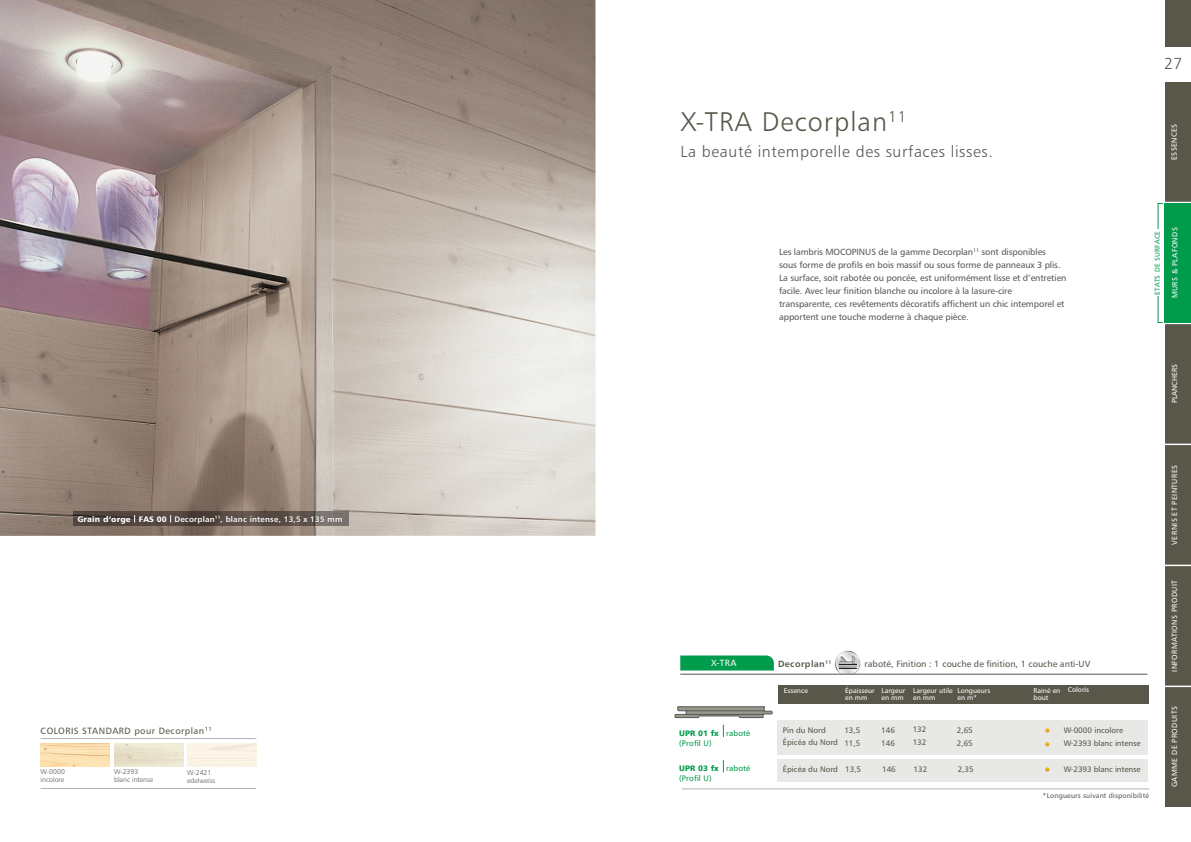
<style>
.page{position:relative;width:1191px;height:842px;background:#fff}
.page>*{position:absolute;margin:0;border:0;box-sizing:border-box;transform-origin:0 0}
.t1{font:27px "Humanist 777 BT Light B";letter-spacing:.04em;color:#58574a}
.t2{font:16px "Humanist 777 BT Light B";letter-spacing:.04em;color:#57585a}
.t3{font:9.1px "Humanist 777 BT Roman B";letter-spacing:.05em;color:#58574a}
.t4{font:9px/13px "Humanist 777 BT Roman B";letter-spacing:-.01em;color:#57585a}
.t5{font:9px "Humanist 777 BT Roman B";color:#58574a}
.t6{font:9px "Humanist 777 BT Bold B";letter-spacing:.04em;color:#58574a}
.t7{font:9px "Humanist 777 BT Roman B";color:#fff}
.t8{font:8px/13px "Humanist 777 BT Roman B";color:#58574a}
.t9{font:8px "Humanist 777 BT Bold B";letter-spacing:.02em;color:#fff}
.t10{font:8px "Humanist 777 BT Black B";letter-spacing:.01em;color:#009c4b}
.t11{font:8px "Humanist 777 BT Roman B";letter-spacing:.01em;color:#009c4b}
.t12{font:7.5px "Humanist 777 BT Roman B";letter-spacing:.05em;color:#fff}
.t13{font:7.4px "Humanist 777 BT Roman B";color:#fff}
.t14{font:7px/7px "Humanist 777 BT Roman B";color:#fff}
.t15{font:7px/8px "Humanist 777 BT Light B";color:#57585a}
.t16{font:7px "Humanist 777 BT Roman B";letter-spacing:.02em;color:#57585a}
.t17{font:7px "Humanist 777 BT Roman B";letter-spacing:.04em;color:#009c4b}
.s1{font-family:"Humanist 777 BT Black B"}
.s2{font-family:"Humanist 777 BT Roman B"}
</style>
<div class="page">
<div style="left:1164px;top:0;width:27px;height:47px;background:#58574a"></div>
<div style="left:1164px;top:82px;width:27px;height:724px;background:#58574a"></div>
<svg style="left:1164px;top:202px;width:27px;height:1px"></svg>
<svg style="left:1164px;top:323px;width:27px;height:1px"></svg>
<svg style="left:1164px;top:444px;width:27px;height:1px"></svg>
<svg style="left:1164px;top:565px;width:27px;height:1px"></svg>
<svg style="left:1164px;top:686px;width:27px;height:1px"></svg>
<img style="left:0;top:0;width:595px;height:536px">
<svg style="left:74px;top:511px;width:275px;height:15px;background:#594e47"></svg>
<div style="left:78px;top:516px;width:265px;height:8px;background:#231f20;opacity:.47"></div>
<div style="left:1164px;top:203px;width:27px;height:120px;background:#009c4b"></div>
<hr style="left:41px;top:738px;width:215px;height:1px;background:#b2b3b7">
<hr style="left:41px;top:788px;width:215px;height:1px;background:#b2b3b7">
<img style="left:41px;top:744px;width:69px;height:22px">
<img style="left:114px;top:744px;width:69px;height:22px">
<hr style="left:682px;top:789px;width:467px;height:1px;background:#b2b3b7">
<svg style="left:833px;top:651px;width:28px;height:23px"></svg>
<svg style="left:680px;top:655px;width:94px;height:15px"></svg>
<hr style="left:680px;top:674px;width:467px;height:1px;background:#58574a">
<div style="left:778px;top:685px;width:370px;height:18px;background:#58574a"></div>
<div style="left:777px;top:720px;width:370px;height:34px;background:#e8e8e6"></div>
<svg style="left:1045px;top:728px;width:4px;height:4px"></svg>
<svg style="left:1045px;top:742px;width:4px;height:4px"></svg>
<div style="left:777px;top:759px;width:370px;height:23px;background:#e8e8e6"></div>
<svg style="left:723px;top:725px;width:1px;height:12px"></svg>
<svg style="left:723px;top:760px;width:1px;height:12px"></svg>
<svg style="left:1045px;top:767px;width:4px;height:5px"></svg>
<svg style="left:674px;top:706px;width:98px;height:12px"></svg>
<hr style="left:686px;top:710px;width:78px;height:1px;background:#57585a">
<hr style="left:686px;top:714px;width:77px;height:1px;background:#57585a">
<p class="t9" style="left:77px;top:514px;width:267px"><span class="s1">Grain d‘orge FAS 00</span> Decorplan<sup>11</sup>, blanc intense, 13,5 x 135 mm</p>
<p class="t3" style="left:41px;top:725px;width:173px">COLORIS STANDARD pour Decorplan<sup>11</sup></p>
<p class="t15" style="left:41px;top:768px;width:26px">W-0000 incolore</p>
<p class="t15" style="left:114px;top:768px;width:41px">W-2393 blanc intense</p>
<p class="t15" style="left:187px;top:768px;width:30px">W-2421 edelweiss</p>
<h1 class="t1" style="left:680px;top:105px;width:227px">X-TRA Decorplan<sup>11</sup></h1>
<h2 class="t2" style="left:680px;top:142px;width:314px">La beauté intemporelle des surfaces lisses.</h2>
<h2 class="t2" style="left:1164px;top:54px;width:20px">27</h2>
<p class="t12" style="left:1169px;top:160px;width:38px;rotate:-90deg">ESSENCES</p>
<p class="t4" style="left:779px;top:246px;width:289px">Les lambris MOCOPINUS de la gamme Decorplan<sup>11</sup> sont disponibles<br>sous forme de profils en bois massif ou sous forme de panneaux 3 plis.<br>La surface, soit rabotée ou poncée, est uniformément lisse et d’entretien facile. Avec leur finition blanche ou incolore à la lasure-cire transparente, ces revêtements décoratifs affichent un chic intemporel et apportent une touche moderne à chaque pièce.</p>
<p class="t17" style="left:1153px;top:295px;width:65px;rotate:-90deg">ETATS DE SURFACE</p>
<p class="t12" style="left:1170px;top:298px;width:72px;rotate:-90deg">MURS &amp; PLAFONDS</p>
<p class="t13" style="left:1169px;top:403px;width:41px;rotate:-90deg">PLANCHERS</p>
<p class="t7" style="left:711px;top:657px;width:27px">X-TRA</p>
<p class="t6" style="left:778px;top:658px;width:55px">Decorplan<sup>11</sup></p>
<p class="t5" style="left:864px;top:659px;width:227px">raboté, Finition : 1 couche de finition, 1 couche anti-UV</p>
<p class="t14" style="left:783px;top:687px;width:26px">Essence</p>
<p class="t14" style="left:845px;top:687px;width:31px">Épaisseur en mm</p>
<p class="t14" style="left:881px;top:687px;width:25px">Largeur en mm</p>
<p class="t14" style="left:913px;top:687px;width:41px">Largeur utile en mm</p>
<p class="t14" style="left:957px;top:687px;width:34px">Longueurs en m*</p>
<p class="t14" style="left:1033px;top:687px;width:28px">Rainé en bout</p>
<p class="t14" style="left:1067px;top:686px;width:23px">Coloris</p>
<p class="t8" style="left:844px;top:724px;width:18px">13,5<br>11,5</p>
<p class="t8" style="left:881px;top:724px;width:15px">146<br>146</p>
<p class="t8" style="left:912px;top:722px;width:15px">132<br>132</p>
<p class="t8" style="left:783px;top:724px;width:57px;line-height:12px">Pin du Nord<br>Épicéa du Nord</p>
<p class="t8" style="left:957px;top:724px;width:17px">2,65<br>2,65</p>
<p class="t8" style="left:1063px;top:724px;width:78px">W-0000 incolore<br>W-2393 blanc intense</p>
<p class="t8" style="left:783px;top:763px;width:80px">Épicéa du Nord 13,5</p>
<p class="t8" style="left:882px;top:763px;width:15px">146</p>
<p class="t8" style="left:913px;top:763px;width:15px">132</p>
<p class="t8" style="left:957px;top:763px;width:17px">2,35</p>
<p class="t8" style="left:1063px;top:763px;width:78px">W-2393 blanc intense</p>
<p class="t10" style="left:679px;top:728px;width:72px">UPR 01 fx <span class="s2">raboté</span></p>
<p class="t11" style="left:679px;top:738px;width:34px">(Profil U)</p>
<p class="t10" style="left:679px;top:763px;width:72px">UPR 03 fx <span class="s2">raboté</span></p>
<p class="t11" style="left:679px;top:774px;width:34px">(Profil U)</p>
<p class="t12" style="left:1169px;top:545px;width:81px;rotate:-90deg">VERNIS ET PEINTURES</p>
<p class="t12" style="left:1169px;top:672px;width:93px;rotate:-90deg">INFORMATIONS PRODUIT</p>
<p class="t12" style="left:1169px;top:787px;width:83px;rotate:-90deg">GAMME DE PRODUITS</p>
<p class="t16" style="left:1042px;top:791px;width:108px">*Longueurs suivant disponibilité</p>
</div>
